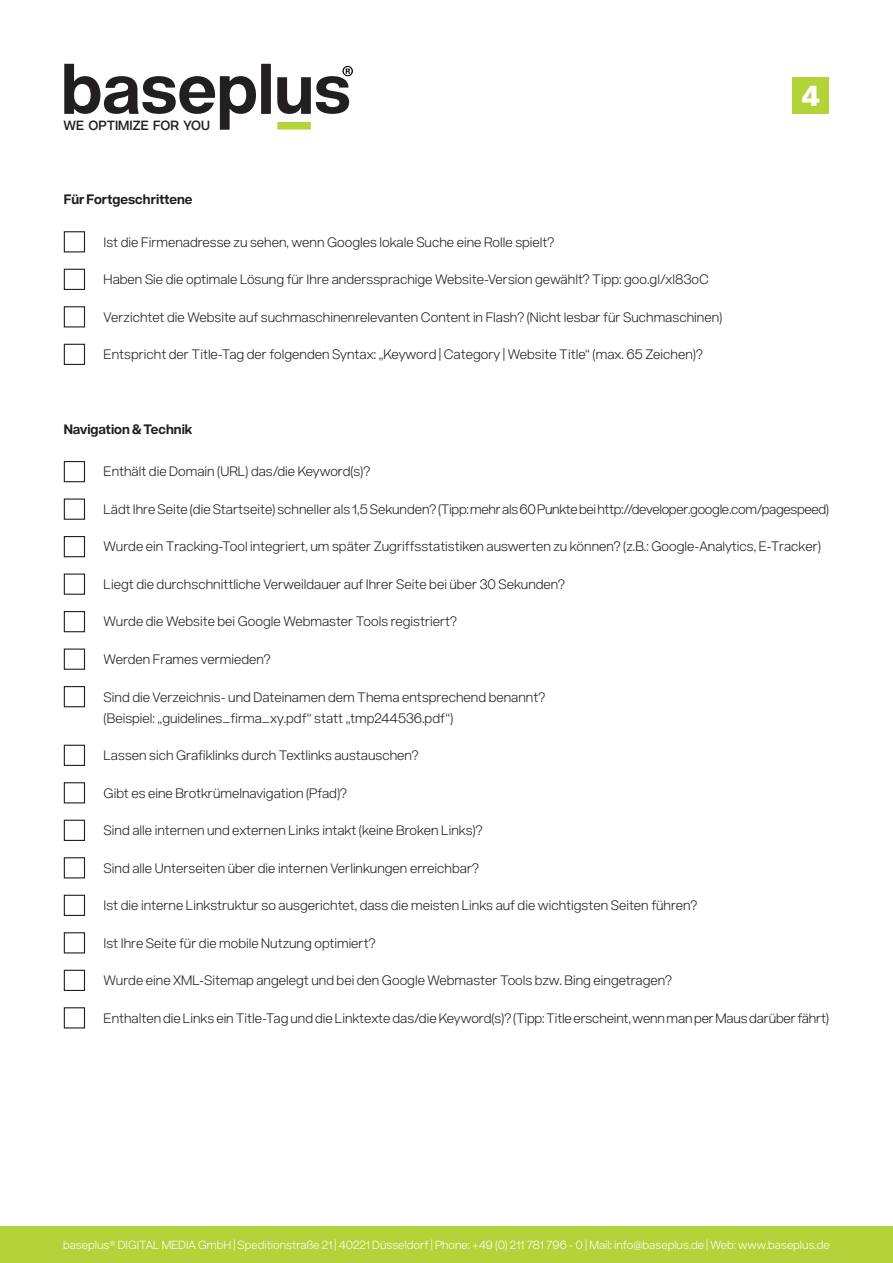
<style>
.page{position:relative;width:893px;height:1263px;background:#fff}
.page>*{position:absolute;margin:0;border:0;box-sizing:border-box;transform-origin:0 0}
.t1{font:800 28.5px "Acronym";color:#fff}
.t2{font:300 13.5px/21px "Acronym";color:#231f20}
.t3{font:300 13.5px "Acronym";letter-spacing:-.025em;color:#231f20}
.t4{font:700 13.5px "Acronym";color:#231f20}
.t5{font:600 13.2px "Acronym";color:#231f20}
.t6{font:300 11.7px "Acronym";color:#fff}
</style>
<div class="page">
<div style="left:0;top:1226px;width:893px;height:37px;background:#b4d33a"></div>
<div style="left:792px;top:77px;width:37px;height:37px;background:#b4d33a"></div>
<svg style="left:64px;top:64px;width:192px;height:66px"></svg>
<div style="left:261px;top:64px;width:10px;height:50px;background:#231f20"></div>
<div style="left:277px;top:122px;width:34px;height:8px;background:#b4d33a"></div>
<svg style="left:277px;top:66px;width:76px;height:48px"></svg>
<div style="left:64px;top:231px;width:21px;height:21px;border:1px solid #231f20"></div>
<div style="left:64px;top:269px;width:21px;height:21px;border:1px solid #231f20"></div>
<div style="left:64px;top:306px;width:21px;height:21px;border:1px solid #231f20"></div>
<div style="left:64px;top:344px;width:21px;height:21px;border:1px solid #231f20"></div>
<div style="left:64px;top:461px;width:21px;height:21px;border:1px solid #231f20"></div>
<div style="left:64px;top:498px;width:21px;height:22px;border:1px solid #231f20"></div>
<div style="left:64px;top:536px;width:21px;height:21px;border:1px solid #231f20"></div>
<div style="left:64px;top:573px;width:21px;height:22px;border:1px solid #231f20"></div>
<div style="left:64px;top:611px;width:21px;height:21px;border:1px solid #231f20"></div>
<div style="left:64px;top:648px;width:21px;height:22px;border:1px solid #231f20"></div>
<div style="left:64px;top:686px;width:21px;height:21px;border:1px solid #231f20"></div>
<div style="left:64px;top:745px;width:21px;height:21px;border:1px solid #231f20"></div>
<div style="left:64px;top:782px;width:21px;height:21px;border:1px solid #231f20"></div>
<div style="left:64px;top:820px;width:21px;height:21px;border:1px solid #231f20"></div>
<div style="left:64px;top:857px;width:21px;height:21px;border:1px solid #231f20"></div>
<div style="left:64px;top:895px;width:21px;height:21px;border:1px solid #231f20"></div>
<div style="left:64px;top:932px;width:21px;height:21px;border:1px solid #231f20"></div>
<div style="left:64px;top:970px;width:21px;height:21px;border:1px solid #231f20"></div>
<div style="left:64px;top:1007px;width:21px;height:21px;border:1px solid #231f20"></div>
<p class="t5" style="left:64px;top:115px;width:148px">WE OPTIMIZE FOR YOU</p>
<p class="t4" style="left:64px;top:189px;width:130px">Für Fortgeschrittene</p>
<p class="t2" style="left:104px;top:231px;width:452px">Ist die Firmenadresse zu sehen, wenn Googles lokale Suche eine Rolle spielt?</p>
<p class="t2" style="left:104px;top:268px;width:607px">Haben Sie die optimale Lösung für Ihre anderssprachige Website-Version gewählt? Tipp: goo.gl/xl83oC</p>
<p class="t2" style="left:104px;top:306px;width:620px">Verzichtet die Website auf suchmaschinenrelevanten Content in Flash? (Nicht lesbar für Suchmaschinen)</p>
<p class="t2" style="left:104px;top:343px;width:601px">Entspricht der Title-Tag der folgenden Syntax: „Keyword | Category | Website Title“ (max. 65 Zeichen)?</p>
<h1 class="t1" style="left:802px;top:74px;width:20px">4</h1>
<p class="t4" style="left:64px;top:419px;width:130px">Navigation &amp; Technik</p>
<p class="t2" style="left:104px;top:460px;width:268px">Enthält die Domain (URL) das/die Keyword(s)?</p>
<p class="t3" style="left:104px;top:499px;width:727px">Lädt Ihre Seite (die Startseite) schneller als 1,5 Sekunden? (Tipp: mehr als 60 Punkte bei http://developer.google.com/pagespeed)</p>
<p class="t2" style="left:104px;top:535px;width:719px">Wurde ein Tracking-Tool integriert, um später Zugriffsstatistiken auswerten zu können? (z.B.: Google-Analytics, E-Tracker)</p>
<p class="t2" style="left:104px;top:573px;width:463px">Liegt die durchschnittliche Verweildauer auf Ihrer Seite bei über 30 Sekunden?</p>
<p class="t2" style="left:104px;top:610px;width:355px">Wurde die Website bei Google Webmaster Tools registriert?</p>
<p class="t2" style="left:104px;top:648px;width:168px">Werden Frames vermieden?</p>
<p class="t2" style="left:104px;top:685px;width:443px">Sind die Verzeichnis- und Dateinamen dem Thema entsprechend benannt? (Beispiel: „guidelines_firma_xy.pdf“ statt „tmp244536.pdf“)</p>
<p class="t2" style="left:104px;top:744px;width:317px">Lassen sich Grafiklinks durch Textlinks austauschen?</p>
<p class="t2" style="left:104px;top:781px;width:245px">Gibt es eine Brotkrümelnavigation (Pfad)?</p>
<p class="t2" style="left:104px;top:819px;width:380px">Sind alle internen und externen Links intakt (keine Broken Links)?</p>
<p class="t2" style="left:104px;top:856px;width:377px">Sind alle Unterseiten über die internen Verlinkungen erreichbar?</p>
<p class="t2" style="left:104px;top:894px;width:595px">Ist die interne Linkstruktur so ausgerichtet, dass die meisten Links auf die wichtigsten Seiten führen?</p>
<p class="t2" style="left:104px;top:931px;width:273px">Ist Ihre Seite für die mobile Nutzung optimiert?</p>
<p class="t2" style="left:104px;top:969px;width:570px">Wurde eine XML-Sitemap angelegt und bei den Google Webmaster Tools bzw. Bing eingetragen?</p>
<p class="t2" style="left:104px;top:1006px;width:727px">Enthalten die Links ein Title-Tag und die Linktexte das/die Keyword(s)? (Tipp: Title erscheint, wenn man per Maus darüber fährt)</p>
<p class="t6" style="left:63px;top:1236px;width:768px">baseplus® DIGITAL MEDIA GmbH | Speditionstraße 21 | 40221 Düsseldorf | Phone: +49 (0) 211 781 796 - 0 | Mail: info@baseplus.de | Web: www.baseplus.de</p>
</div>
